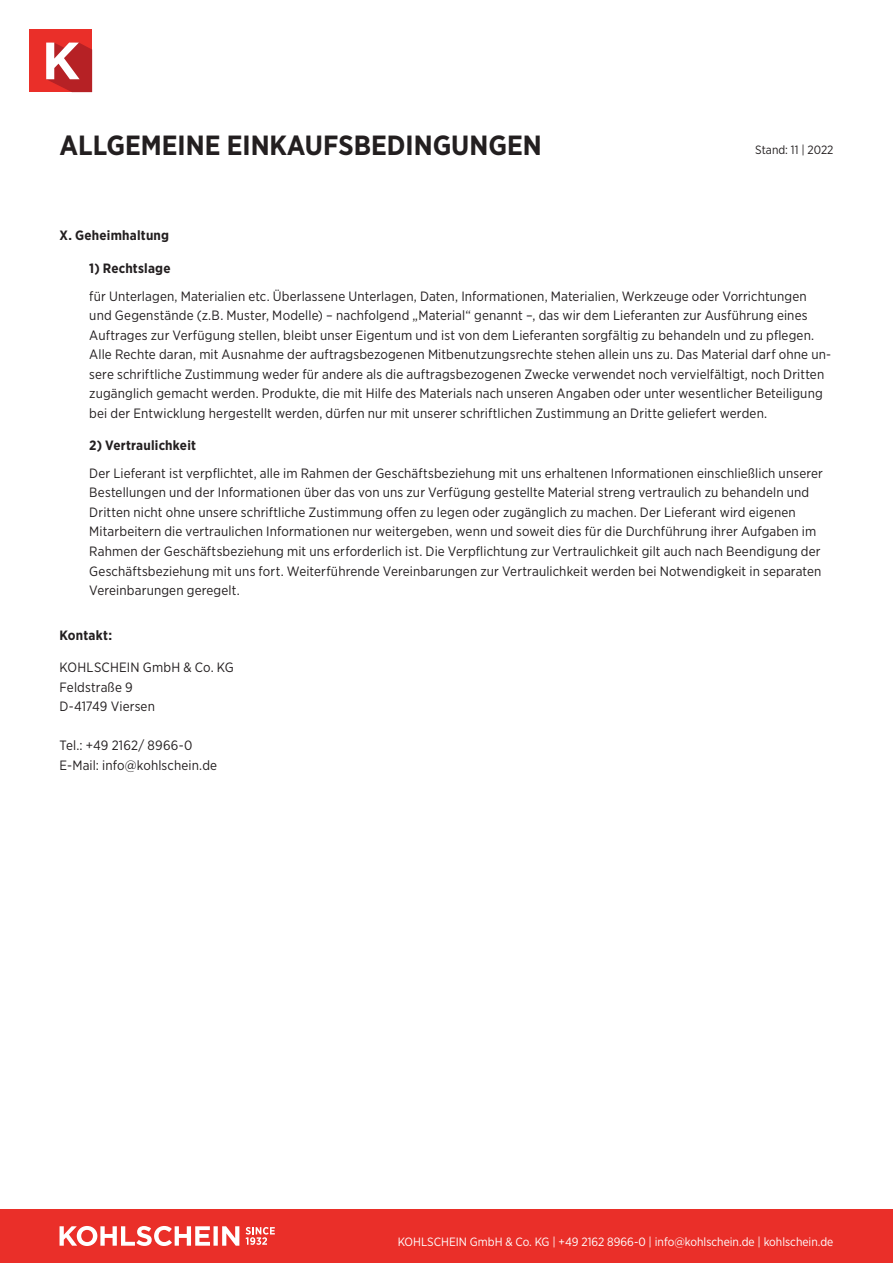
<style>
.page{position:relative;width:893px;height:1263px;background:#fff}
.page>*{position:absolute;margin:0;border:0;box-sizing:border-box;transform-origin:0 0}
.t1{font:700 27.75px "Gotham Narrow";color:#231f20}
.Unterpunkte_Text{font:13.5px/19.5px "Gotham Narrow";letter-spacing:.01em;color:#231f20}
.Unterpunkte_Text_End{font:13.5px/19.5px "Gotham Narrow";letter-spacing:.01em;color:#231f20}
.Grundtext{font:13.5px/19.5px "Gotham Narrow";letter-spacing:.01em;color:#231f20}
.Zwischenueberschrift{font:700 13.5px "Gotham Narrow";letter-spacing:.015em;color:#231f20}
.Ueberschrift{font:700 13.5px "Gotham Narrow";letter-spacing:.015em;color:#231f20}
.t2{font:12px "Gotham Narrow";color:#fff}
.t3{font:12px "Gotham Narrow";color:#231f20}
</style>
<div class="page">
<div style="left:0;top:1209px;width:893px;height:54px;background:#ea2f29"></div>
<svg style="left:60px;top:1226px;width:179px;height:20px"></svg>
<svg style="left:246px;top:1227px;width:29px;height:18px"></svg>
<div style="left:30px;top:30px;width:62px;height:62px;background:#ea2f29"></div>
<svg style="left:46px;top:43px;width:46px;height:49px;background:#d06365"></svg>
<h1 class="t1" style="left:60px;top:127px;width:484px">ALLGEMEINE EINKAUFSBEDINGUNGEN</h1>
<p class="t3" style="left:755px;top:142px;width:80px">Stand: 11 | 2022</p>
<p class="Ueberschrift" style="left:60px;top:227px;width:111px">X. Geheimhaltung</p>
<p class="Zwischenueberschrift" style="left:89px;top:259px;width:83px">1) Rechtslage</p>
<p class="Unterpunkte_Text" style="left:89px;top:286px;width:743px">für Unterlagen, Materialien etc. Überlassene Unterlagen, Daten, Informationen, Materialien, Werkzeuge oder Vorrichtungen und Gegenstände (z.B. Muster, Modelle) – nachfolgend „Material“ genannt –, das wir dem Lieferanten zur Ausführung eines Auftrages zur Verfügung stellen, bleibt unser Eigentum und ist von dem Lieferanten sorgfältig zu behandeln und zu pflegen.<br>Alle Rechte daran, mit Ausnahme der auftragsbezogenen Mitbenutzungsrechte stehen allein uns zu. Das Material darf ohne un&shy;sere schriftliche Zustimmung weder für andere als die auftragsbezogenen Zwecke verwendet noch vervielfältigt, noch Dritten zugänglich gemacht werden. Produkte, die mit Hilfe des Materials nach unseren Angaben oder unter wesentlicher Beteiligung bei der Entwicklung hergestellt werden, dürfen nur mit unserer schriftlichen Zustimmung an Dritte geliefert werden.</p>
<p class="Zwischenueberschrift" style="left:89px;top:437px;width:108px">2) Vertraulichkeit</p>
<p class="Unterpunkte_Text_End" style="left:89px;top:463px;width:735px">Der Lieferant ist verpflichtet, alle im Rahmen der Geschäftsbeziehung mit uns erhaltenen Informationen einschließlich unserer Bestellungen und der Informationen über das von uns zur Verfügung gestellte Material streng vertraulich zu behandeln und Dritten nicht ohne unsere schriftliche Zustimmung offen zu legen oder zugänglich zu machen. Der Lieferant wird eigenen Mitarbeitern die vertraulichen Informationen nur weitergeben, wenn und soweit dies für die Durchführung ihrer Aufgaben im Rahmen der Geschäftsbeziehung mit uns erforderlich ist. Die Verpflichtung zur Vertraulichkeit gilt auch nach Beendigung der Geschäftsbeziehung mit uns fort. Weiterführende Vereinbarungen zur Vertraulichkeit werden bei Notwendigkeit in separaten Vereinbarungen geregelt.</p>
<p class="Ueberschrift" style="left:60px;top:627px;width:54px">Kontakt:</p>
<p class="Grundtext" style="left:60px;top:657px;width:176px">KOHLSCHEIN GmbH &amp; Co. KG<br>Feldstraße 9<br>D-41749 Viersen</p>
<p class="Grundtext" style="left:60px;top:735px;width:159px">Tel.: +49 2162/ 8966-0<br>E-Mail: info@kohlschein.de</p>
<p class="t2" style="left:398px;top:1234px;width:437px">KOHLSCHEIN GmbH &amp; Co. KG | +49 2162 8966-0 | info@kohlschein.de | kohlschein.de</p>
</div>
